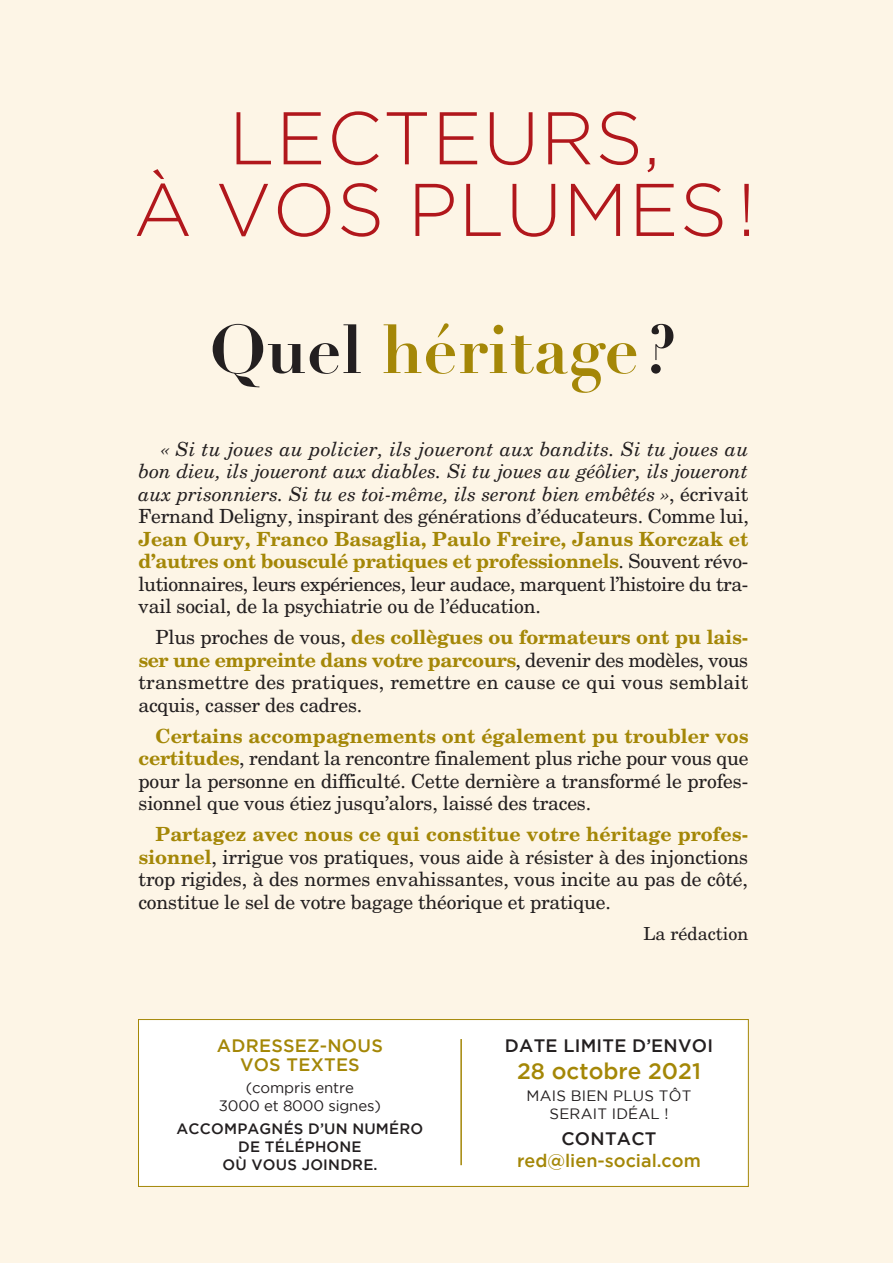
<style>
.page{position:relative;width:893px;height:1263px;background:#fdf5e6}
.page>*{position:absolute;margin:0;border:0;box-sizing:border-box;transform-origin:0 0}
.t1{font:300 74.4px "Gotham";letter-spacing:.015em;color:#b1171c}
.t2{font:700 67.5px "Didot";color:#a48707}
.t3{font:500 22.5px "Gotham";color:#a48707}
.t4{font:19.5px/22.5px "New Century Schlbk";letter-spacing:-.01em;color:#231f20;text-align:justify}
.t5{font:500 18px/19.5px "Gotham";letter-spacing:.015em;color:#a48707;text-align:center}
.t6{font:500 18px "Gotham";letter-spacing:.015em;color:#231f20}
.t7{font:18px "New Century Schlbk";color:#231f20}
.t8{font:500 15px "Gotham";letter-spacing:.015em;color:#231f20}
.t9{font:15px/18px "Gotham";letter-spacing:-.01em;color:#231f20;text-align:center}
.t10{font:15px/18px "Gotham";letter-spacing:.015em;color:#231f20;text-align:center}
.s1{color:#231f20}
.s2{font-style:italic}
.s3{font-weight:700;color:#a48707}
</style>
<div class="page">
<div style="left:138px;top:1019px;width:611px;height:168px;background:#fff;border:1px solid #a48707"></div>
<hr style="left:460px;top:1039px;width:2px;height:126px;background:#a48707">
<p class="t1" style="left:229px;top:98px;width:433px">LECTEURS,</p>
<p class="t1" style="left:133px;top:169px;width:624px">À VOS PLUMES!</p>
<p class="t2" style="left:210px;top:307px;width:469px"><span class="s1">Quel</span> héritage<span class="s1">?</span></p>
<p class="t4" style="left:138px;top:437px;width:612px;text-indent:23px"><span class="s2">« Si tu joues au policier, ils joueront aux bandits. Si tu joues au bon dieu, ils joueront aux diables. Si tu joues au géôlier, ils joueront aux prisonniers. Si tu es toi-même, ils seront bien embêtés »</span>, écrivait Fernand Deligny, inspirant des générations d’éducateurs. Comme lui, <span class="s3">Jean Oury, Franco Basaglia, Paulo Freire, Janus Korczak et d’autres ont bousculé pratiques et professionnels</span>. Souvent révo&shy;lutionnaires, leurs expériences, leur audace, marquent l’histoire du tra&shy;vail social, de la psychiatrie ou de l’éducation.</p>
<p class="t4" style="left:138px;top:626px;width:611px;text-indent:17px">Plus proches de vous, <span class="s3">des collègues ou formateurs ont pu lais&shy;ser une empreinte dans votre parcours</span>, devenir des modèles, vous transmettre des pratiques, remettre en cause ce qui vous semblait acquis, casser des cadres.</p>
<p class="t4" style="left:138px;top:724px;width:612px;text-indent:17px"><span class="s3">Certains accompagnements ont également pu troubler vos certitudes</span>, rendant la rencontre finalement plus riche pour vous que pour la personne en difficulté. Cette dernière a transformé le profes&shy;sionnel que vous étiez jusqu’alors, laissé des traces.</p>
<p class="t4" style="left:138px;top:823px;width:611px;text-indent:17px"><span class="s3">Partagez avec nous ce qui constitue votre héritage profes&shy;sionnel</span>, irrigue vos pratiques, vous aide à résister à des injonctions trop rigides, à des normes envahissantes, vous incite au pas de côté, constitue le sel de votre bagage théorique et pratique.</p>
<p class="t7" style="left:643px;top:922px;width:107px">La rédaction</p>
<p class="t5" style="left:217px;top:1035px;width:167px">ADRESSEZ-NOUS<br>VOS TEXTES</p>
<p class="t9" style="left:219px;top:1079px;width:164px">(compris entre<br>3000 et 8000 signes)</p>
<p class="t8" style="left:177px;top:1120px;width:248px">ACCOMPAGNÉS D’UN NUMÉRO</p>
<p class="t8" style="left:238px;top:1138px;width:125px">DE TÉLÉPHONE</p>
<p class="t8" style="left:222px;top:1156px;width:157px">OÙ VOUS JOINDRE.</p>
<p class="t6" style="left:505px;top:1035px;width:210px">DATE LIMITE D’ENVOI</p>
<p class="t3" style="left:517px;top:1058px;width:185px">28 octobre 2021</p>
<p class="t10" style="left:527px;top:1087px;width:166px">MAIS BIEN PLUS TÔT<br>SERAIT IDÉAL !</p>
<p class="t5" style="left:517px;top:1128px;width:185px;line-height:21.6px"><span class="s1">CONTACT </span>red@lien-social.com</p>
</div>
